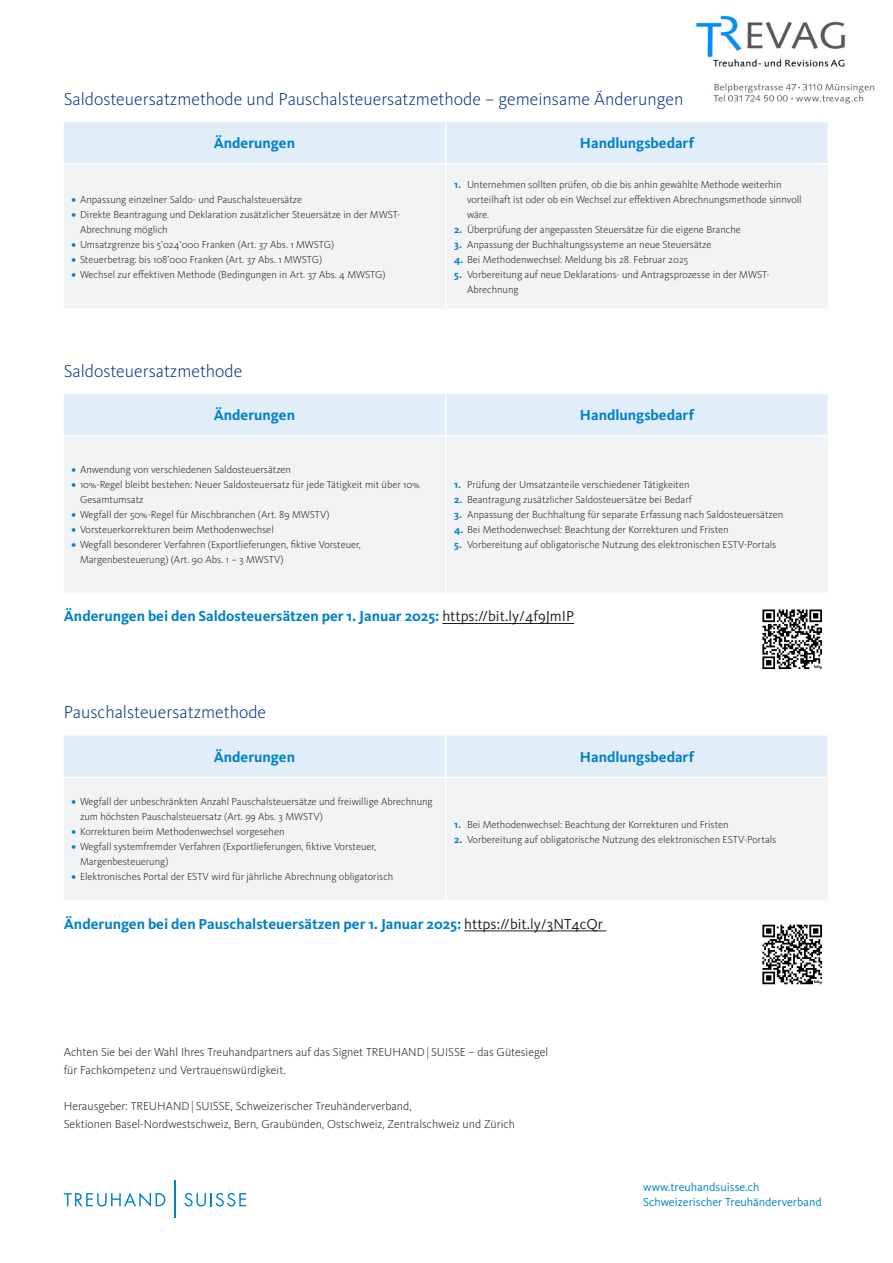
<style>
.page{position:relative;width:893px;height:1263px;background:#fff}
.page>*{position:absolute;margin:0;border:0;box-sizing:border-box;transform-origin:0 0}
.title1{font:300 18px "Kievit Pro";color:#08357c}
.text_1{font:700 15px "Kievit Pro";color:#0081c8}
.text_1_center{font:700 15px "Kievit Pro";color:#0081c8}
.text_3{font:300 12px/18px "Kievit Pro";color:#231f20}
.t1{font:12px/15px "Kievit Pro";color:#0081c8}
.t2{font:300 10.5px/15px "Kievit Pro";color:#231f20}
.s1{font-weight:700;color:#0081c8}
.s2{font-weight:400;color:#231f20}
</style>
<div class="page">
<svg style="left:64px;top:1192px;width:101px;height:15px"></svg>
<svg style="left:184px;top:1193px;width:62px;height:13px"></svg>
<hr style="left:175px;top:1181px;width:1px;height:37px;background:#0081c8">
<hr style="left:442px;top:623px;width:132px;height:1px;background:#231f20">
<hr style="left:464px;top:930px;width:142px;height:1px;background:#231f20">
<div style="left:64px;top:122px;width:764px;height:41px;background:#e1edf8"></div>
<div style="left:64px;top:165px;width:763px;height:143px;background:#f2f3f4"></div>
<hr style="left:445px;top:122px;width:1px;height:41px;background:#fff">
<hr style="left:445px;top:165px;width:1px;height:144px;background:#fff">
<div style="left:64px;top:394px;width:764px;height:41px;background:#e1edf8"></div>
<div style="left:64px;top:437px;width:763px;height:155px;background:#f2f3f4"></div>
<hr style="left:445px;top:394px;width:1px;height:41px;background:#fff">
<hr style="left:445px;top:436px;width:1px;height:156px;background:#fff">
<div style="left:64px;top:735px;width:764px;height:41px;background:#e1edf8"></div>
<div style="left:64px;top:778px;width:763px;height:121px;background:#f2f3f4"></div>
<hr style="left:445px;top:735px;width:1px;height:41px;background:#fff">
<hr style="left:445px;top:778px;width:1px;height:122px;background:#fff">
<svg style="left:762px;top:609px;width:60px;height:60px"></svg>
<svg style="left:762px;top:925px;width:60px;height:59px"></svg>
<img style="left:693px;top:15px;width:182px;height:89px">
<p class="title1" style="left:64px;top:88px;width:621px">Saldosteuersatzmethode und Pauschalsteuersatzmethode – gemeinsame Änderungen</p>
<p class="text_1_center" style="left:214px;top:134px;width:83px">Änderungen</p>
<p class="text_1_center" style="left:580px;top:134px;width:116px">Handlungsbedarf</p>
<p class="t2" style="left:72px;top:192px;width:232px"><span class="s1">•</span> Anpassung einzelner Saldo- und Pauschalsteuersätze</p>
<p class="t2" style="left:80px;top:207px;width:322px;text-indent:-9px"><span class="s1">•</span> Direkte Beantragung und Deklaration zusätzlicher Steuersätze in der MWST-<br>Abrechnung möglich</p>
<p class="t2" style="left:72px;top:237px;width:264px"><span class="s1">•</span> Umsatzgrenze bis 5’024’000 Franken (Art. 37 Abs. 1 MWSTG)</p>
<p class="t2" style="left:72px;top:252px;width:252px"><span class="s1">•</span> Steuerbetrag: bis 108’000 Franken (Art. 37 Abs. 1 MWSTG)</p>
<p class="t2" style="left:72px;top:267px;width:316px"><span class="s1">•</span> Wechsel zur effektiven Methode (Bedingungen in Art. 37 Abs. 4 MWSTG)</p>
<p class="title1" style="left:64px;top:360px;width:180px">Saldosteuersatzmethode</p>
<p class="t2" style="left:467px;top:177px;width:336px;text-indent:-13px"><span class="s1">1.</span> Unternehmen sollten prüfen, ob die bis anhin gewählte Methode weiterhin vorteilhaft ist oder ob ein Wechsel zur effektiven Abrechnungsmethode sinnvoll wäre.</p>
<p class="t2" style="left:454px;top:222px;width:288px"><span class="s1">2.</span> Überprüfung der angepassten Steuersätze für die eigene Branche</p>
<p class="t2" style="left:454px;top:237px;width:259px"><span class="s1">3.</span> Anpassung der Buchhaltungssysteme an neue Steuersätze</p>
<p class="t2" style="left:454px;top:252px;width:235px"><span class="s1">4.</span> Bei Methodenwechsel: Meldung bis 28. Februar 2025</p>
<p class="t2" style="left:467px;top:267px;width:304px;text-indent:-13px"><span class="s1">5.</span> Vorbereitung auf neue Deklarations- und Antragsprozesse in der MWST-<br>Abrechnung</p>
<p class="text_1_center" style="left:214px;top:406px;width:83px">Änderungen</p>
<p class="text_1_center" style="left:580px;top:406px;width:116px">Handlungsbedarf</p>
<p class="t2" style="left:72px;top:462px;width:221px"><span class="s1">•</span> Anwendung von verschiedenen Saldosteuersätzen</p>
<p class="t2" style="left:80px;top:477px;width:341px;text-indent:-9px"><span class="s1">•</span> 10%-Regel bleibt bestehen: Neuer Saldosteuersatz für jede Tätigkeit mit über 10%<br>Gesamtumsatz</p>
<p class="t2" style="left:72px;top:507px;width:259px"><span class="s1">•</span> Wegfall der 50%-Regel für Mischbranchen (Art. 89 MWSTV)</p>
<p class="t2" style="left:72px;top:522px;width:204px"><span class="s1">•</span> Vorsteuerkorrekturen beim Methodenwechsel</p>
<p class="t2" style="left:80px;top:537px;width:282px;text-indent:-9px"><span class="s1">•</span> Wegfall besonderer Verfahren (Exportlieferungen, fiktive Vorsteuer,<br>Margenbesteuerung) (Art. 90 Abs. 1 – 3 MWSTV)</p>
<p class="t2" style="left:454px;top:477px;width:237px"><span class="s1">1.</span> Prüfung der Umsatzanteile verschiedener Tätigkeiten</p>
<p class="t2" style="left:454px;top:492px;width:239px"><span class="s1">2.</span> Beantragung zusätzlicher Saldosteuersätze bei Bedarf</p>
<p class="t2" style="left:454px;top:507px;width:330px"><span class="s1">3.</span> Anpassung der Buchhaltung für separate Erfassung nach Saldosteuersätzen</p>
<p class="t2" style="left:454px;top:522px;width:276px"><span class="s1">4.</span> Bei Methodenwechsel: Beachtung der Korrekturen und Fristen</p>
<p class="t2" style="left:454px;top:537px;width:324px"><span class="s1">5.</span> Vorbereitung auf obligatorische Nutzung des elektronischen ESTV-Portals</p>
<p class="text_1" style="left:64px;top:607px;width:512px">Änderungen bei den Saldosteuersätzen per 1. Januar 2025: <span class="s2">https://bit.ly/4f9JmIP</span></p>
<p class="title1" style="left:64px;top:702px;width:204px">Pauschalsteuersatzmethode</p>
<p class="text_1_center" style="left:214px;top:748px;width:83px">Änderungen</p>
<p class="text_1_center" style="left:580px;top:748px;width:116px">Handlungsbedarf</p>
<p class="t2" style="left:80px;top:794px;width:354px;text-indent:-9px"><span class="s1">•</span> Wegfall der unbeschränkten Anzahl Pauschalsteuersätze und freiwillige Abrechnung zum höchsten Pauschalsteuersatz (Art. 99 Abs. 3 MWSTV)</p>
<p class="t2" style="left:72px;top:824px;width:215px"><span class="s1">•</span> Korrekturen beim Methodenwechsel vorgesehen</p>
<p class="t2" style="left:80px;top:839px;width:298px;text-indent:-9px"><span class="s1">•</span> Wegfall systemfremder Verfahren (Exportlieferungen, fiktive Vorsteuer,<br>Margenbesteuerung)</p>
<p class="t2" style="left:72px;top:869px;width:323px"><span class="s1">•</span> Elektronisches Portal der ESTV wird für jährliche Abrechnung obligatorisch</p>
<p class="t2" style="left:454px;top:817px;width:276px"><span class="s1">1.</span> Bei Methodenwechsel: Beachtung der Korrekturen und Fristen</p>
<p class="t2" style="left:454px;top:832px;width:324px"><span class="s1">2.</span> Vorbereitung auf obligatorische Nutzung des elektronischen ESTV-Portals</p>
<p class="text_1" style="left:64px;top:915px;width:541px">Änderungen bei den Pauschalsteuersätzen per 1. Januar 2025: <span class="s2">https://bit.ly/3NT4cQr</span></p>
<p class="text_3" style="left:64px;top:1043px;width:486px">Achten Sie bei der Wahl Ihres Treuhandpartners auf das Signet TREUHAND| SUISSE – das Gütesiegel für Fachkompetenz und Vertrauenswürdigkeit.</p>
<p class="text_3" style="left:64px;top:1097px;width:453px">Herausgeber: TREUHAND| SUISSE, Schweizerischer Treuhänderverband,<br>Sektionen Basel-Nordwestschweiz, Bern, Graubünden, Ostschweiz, Zentralschweiz und Zürich</p>
<p class="t1" style="left:643px;top:1180px;width:180px">www.treuhandsuisse.ch<br>Schweizerischer Treuhänderverband</p>
</div>
